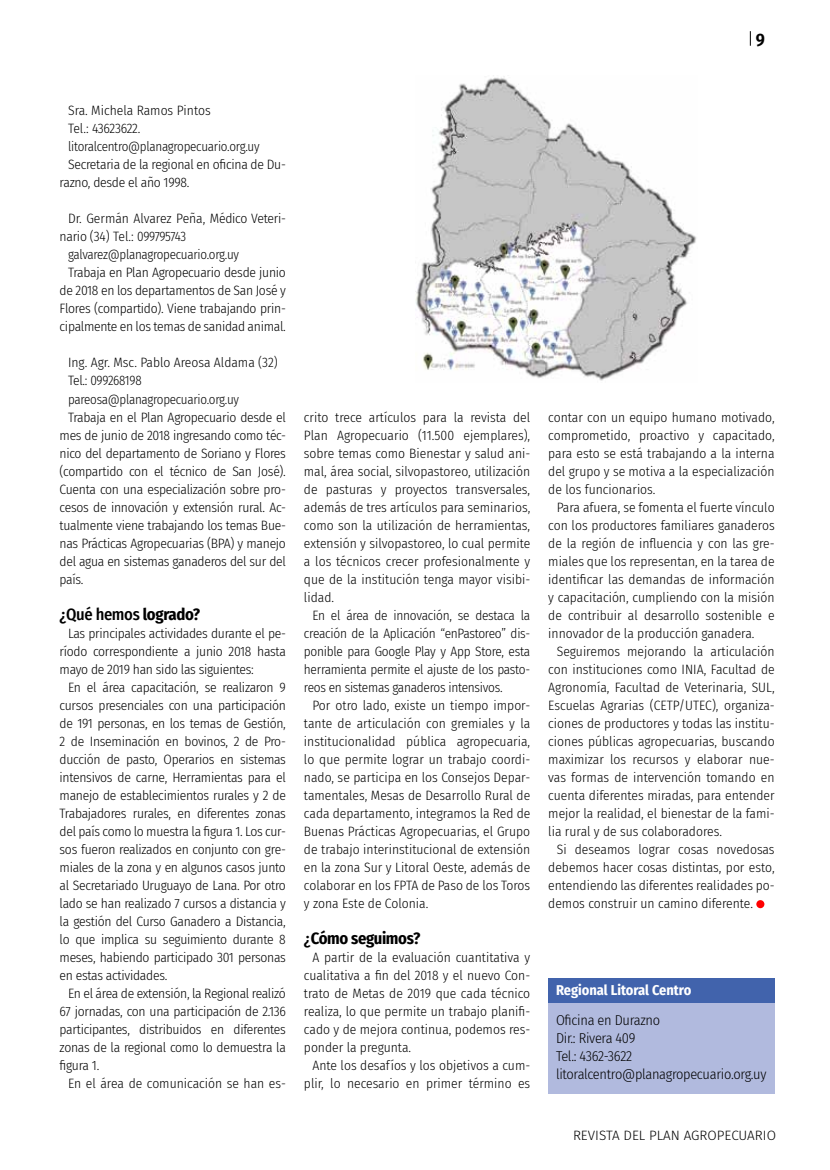
<style>
.page{position:relative;width:830px;height:1170px;background:#fff}
.page>*{position:absolute;margin:0;border:0;box-sizing:border-box;transform-origin:0 0}
.t1{font:600 18px "Fira Sans Condensed";color:#000}
.t2{font:500 16.5px "Fira Sans Condensed";letter-spacing:-.02em;color:#000}
.t3{font:700 16.5px "Fira Sans Condensed";letter-spacing:-.02em;color:#000}
.t4{font:300 14.25px/18px "Fira Sans Condensed";letter-spacing:-.02em;color:#000}
.t5{font:700 14.25px "Fira Sans Condensed";color:#fff}
.t6{font:300 13.5px/18px "Fira Sans Condensed";letter-spacing:-.02em;color:#000;text-align:justify}
.t7{font:300 13.5px/18px "Fira Sans Condensed";color:#000;text-align:right}
.t8{font:300 13.5px "Fira Sans Condensed";letter-spacing:-.02em;color:#000;scale:.96 1}
.t9{font:300 13.5px "Fira Sans";color:#000}
.s1{font-weight:700}
.s2{font-weight:500}
</style>
<div class="page">
<div style="left:548px;top:981px;width:226px;height:112px;background:#b1bade"></div>
<div style="left:548px;top:977px;width:226px;height:25px;background:#4163ac"></div>
<div style="left:756px;top:900px;width:8px;height:8px;background:#f00;border-radius:50%"></div>
<img style="left:415px;top:76px;width:282px;height:305px">
<svg style="left:749px;top:31px;width:1px;height:15px"></svg>
<h1 class="t1" style="left:755px;top:25px;width:11px">9</h1>
<p class="t7" style="left:68px;top:102px;width:144px">Sra. Michela Ramos Pintos</p>
<p class="t6" style="left:68px;top:120px;width:74px">Tel.: 43623622.</p>
<p class="t8" style="left:68px;top:137px;width:201px">litoralcentro@planagropecuario.org.uy</p>
<p class="t6" style="left:68px;top:156px;width:219px">Secretaria de la regional en oficina de Du-</p>
<p class="t6" style="left:60px;top:174px;width:131px">razno, desde el año 1998.</p>
<p class="t6" style="left:68px;top:210px;width:219px">Dr. Germán Alvarez Peña, Médico Veteri-</p>
<p class="t6" style="left:60px;top:228px;width:128px">nario (34) Tel.: 099795743</p>
<p class="t8" style="left:68px;top:245px;width:179px">galvarez@planagropecuario.org.uy</p>
<p class="t6" style="left:68px;top:264px;width:219px">Trabaja en Plan Agropecuario desde junio</p>
<p class="t6" style="left:60px;top:282px;width:228px">de 2018 en los departamentos de San José y</p>
<p class="t6" style="left:60px;top:300px;width:228px">Flores (compartido). Viene trabajando prin-</p>
<p class="t6" style="left:60px;top:318px;width:228px">cipalmente en los temas de sanidad animal.</p>
<p class="t7" style="left:68px;top:354px;width:211px">Ing. Agr. Msc. Pablo Areosa Aldama (32)</p>
<p class="t6" style="left:68px;top:372px;width:75px">Tel.: 099268198</p>
<p class="t8" style="left:68px;top:389px;width:179px">pareosa@planagropecuario.org.uy</p>
<p class="t6" style="left:68px;top:408px;width:219px">Trabaja en el Plan Agropecuario desde el</p>
<p class="t6" style="left:60px;top:426px;width:228px">mes de junio de 2018 ingresando como téc-</p>
<p class="t6" style="left:60px;top:444px;width:228px">nico del departamento de Soriano y Flores</p>
<p class="t6" style="left:60px;top:462px;width:228px">(compartido con el técnico de San José).</p>
<p class="t6" style="left:60px;top:479px;width:228px">Cuenta con una especialización sobre pro-</p>
<p class="t6" style="left:60px;top:497px;width:228px">cesos de innovación y extensión rural. Ac-</p>
<p class="t6" style="left:60px;top:515px;width:228px">tualmente viene trabajando los temas Bue-</p>
<p class="t6" style="left:60px;top:533px;width:228px">nas Prácticas Agropecuarias (BPA) y manejo</p>
<p class="t6" style="left:60px;top:551px;width:228px">del agua en sistemas ganaderos del sur del</p>
<p class="t6" style="left:60px;top:569px;width:25px">país.</p>
<p class="t2" style="left:60px;top:600px;width:142px">¿Qué hemos <span class="s1">logrado?</span></p>
<p class="t6" style="left:60px;top:624px;width:228px;text-indent:9px">Las principales actividades durante el pe&shy;ríodo correspondiente a junio 2018 hasta mayo de 2019 han sido las siguientes:</p>
<p class="t6" style="left:60px;top:678px;width:228px;text-indent:9px">En el área capacitación, se realizaron 9 cursos presenciales con una participación de 191 personas, en los temas de Gestión, 2 de Inseminación en bovinos, 2 de Pro&shy;ducción de pasto, Operarios en sistemas intensivos de carne, Herramientas para el manejo de establecimientos rurales y 2 de Trabajadores rurales, en diferentes zonas del país como lo muestra la figura 1. Los cur&shy;sos fueron realizados en conjunto con gre&shy;miales de la zona y en algunos casos junto al Secretariado Uruguayo de Lana. Por otro lado se han realizado 7 cursos a distancia y la gestión del Curso Ganadero a Distancia, lo que implica su seguimiento durante 8 meses, habiendo participado 301 personas en estas actividades.</p>
<p class="t6" style="left:60px;top:983px;width:228px;text-indent:9px">En el área de extensión, la Regional realizó 67 jornadas, con una participación de 2.136 participantes, distribuidos en diferentes zonas de la regional como lo demuestra la figura 1.</p>
<p class="t7" style="left:68px;top:1073px;width:219px">En el área de comunicación se han es-</p>
<p class="t6" style="left:304px;top:408px;width:228px">crito trece artículos para la revista del Plan Agropecuario (11.500 ejemplares), sobre temas como Bienestar y salud ani&shy;mal, área social, silvopastoreo, utilización de pasturas y proyectos transversales, además de tres artículos para seminarios, como son la utilización de herramientas, extensión y silvopastoreo, lo cual permite a los técnicos crecer profesionalmente y que de la institución tenga mayor visibi&shy;lidad.</p>
<p class="t6" style="left:304px;top:606px;width:228px;text-indent:9px">En el área de innovación, se destaca la creación de la Aplicación “enPastoreo” dis&shy;ponible para Google Play y App Store, esta herramienta permite el ajuste de los pasto&shy;reos en sistemas ganaderos intensivos.</p>
<p class="t6" style="left:304px;top:696px;width:228px;text-indent:9px">Por otro lado, existe un tiempo impor&shy;tante de articulación con gremiales y la institucionalidad pública agropecuaria, lo que permite lograr un trabajo coordi&shy;nado, se participa en los Consejos Depar&shy;tamentales, Mesas de Desarrollo Rural de cada departamento, integramos la Red de Buenas Prácticas Agropecuarias, el Grupo de trabajo interinstitucional de extensión en la zona Sur y Litoral Oeste, además de colaborar en los FPTA de Paso de los Toros y zona Este de Colonia.</p>
<p class="t3" style="left:304px;top:924px;width:118px"><span class="s2">¿</span>Cómo seguimos?</p>
<p class="t6" style="left:304px;top:948px;width:228px;text-indent:9px">A partir de la evaluación cuantitativa y cualitativa a fin del 2018 y el nuevo Con&shy;trato de Metas de 2019 que cada técnico realiza, lo que permite un trabajo planifi&shy;cado y de mejora continua, podemos res&shy;ponder la pregunta.</p>
<p class="t7" style="left:304px;top:1056px;width:228px">Ante los desafíos y los objetivos a cum&shy;plir, lo necesario en primer término es</p>
<p class="t6" style="left:548px;top:408px;width:228px">contar con un equipo humano motivado, comprometido, proactivo y capacitado, para esto se está trabajando a la interna del grupo y se motiva a la especialización de los funcionarios.</p>
<p class="t6" style="left:548px;top:498px;width:228px;text-indent:9px">Para afuera, se fomenta el fuerte vínculo con los productores familiares ganaderos de la región de influencia y con las gre&shy;miales que los representan, en la tarea de identificar las demandas de información y capacitación, cumpliendo con la misión de contribuir al desarrollo sostenible e innovador de la producción ganadera.</p>
<p class="t6" style="left:548px;top:642px;width:228px;text-indent:9px">Seguiremos mejorando la articulación con instituciones como INIA, Facultad de Agronomía, Facultad de Veterinaria, SUL, Escuelas Agrarias (CETP/UTEC), organiza&shy;ciones de productores y todas las institu&shy;ciones públicas agropecuarias, buscando maximizar los recursos y elaborar nue&shy;vas formas de intervención tomando en cuenta diferentes miradas, para entender mejor la realidad, el bienestar de la fami&shy;lia rural y de sus colaboradores.</p>
<p class="t6" style="left:548px;top:840px;width:228px;text-indent:9px">Si deseamos lograr cosas novedosas debemos hacer cosas distintas, por esto, entendiendo las diferentes realidades po&shy;demos construir un camino diferente.</p>
<p class="t5" style="left:555px;top:977px;width:137px">Regional Litoral Centro</p>
<p class="t4" style="left:555px;top:1010px;width:212px">Oficina en Durazno<br>Dir.: Rivera 409<br>Tel.: 4362-3622 litoralcentro@planagropecuario.org.uy</p>
<p class="t9" style="left:572px;top:1125px;width:204px">REVISTA DEL PLAN AGROPECUARIO</p>
</div>
